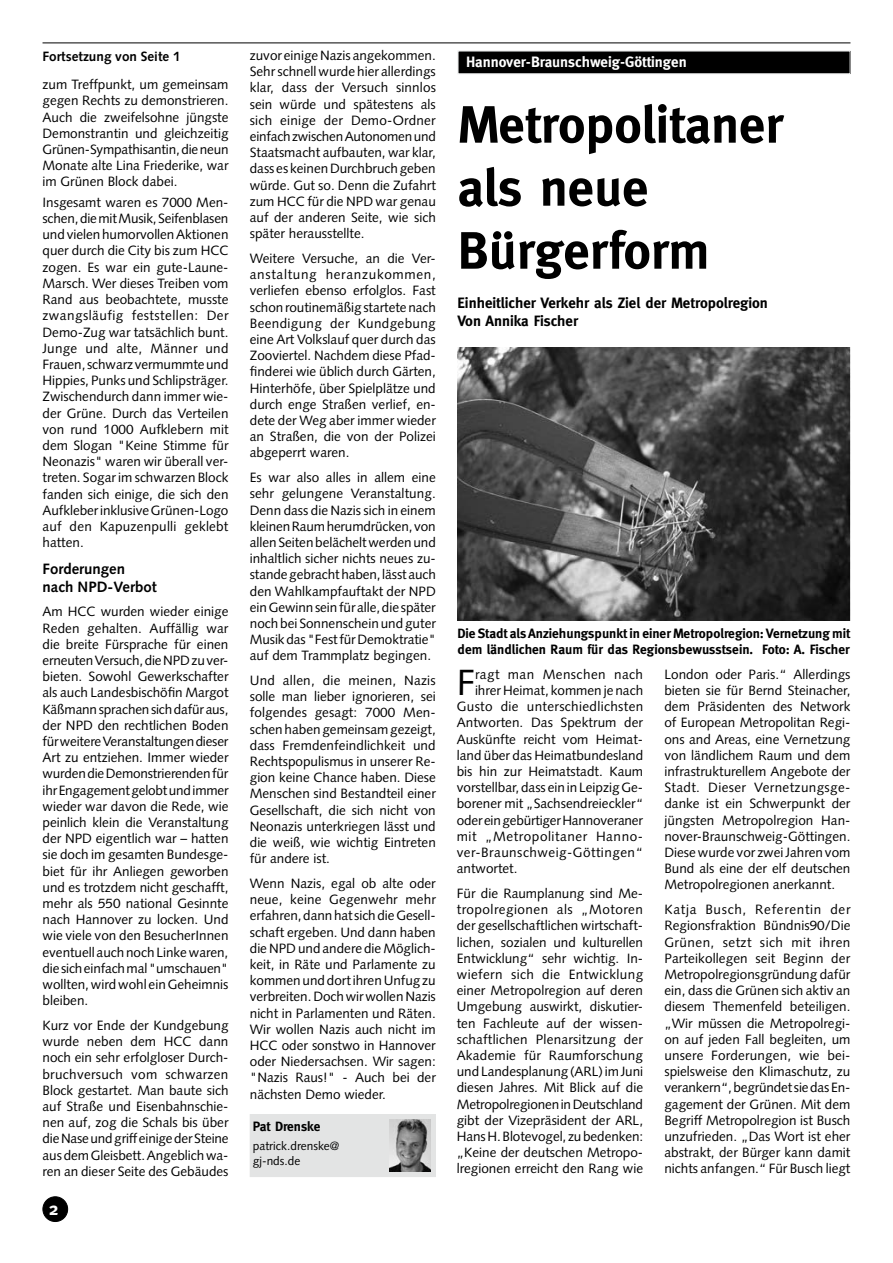
<style>
.page{position:relative;width:893px;height:1263px;background:#fff}
.page>*{position:absolute;margin:0;border:0;box-sizing:border-box;transform-origin:0 0}
.t1{font:700 52.5px/63px "Meta";color:#000}
.t2{font:36.45px "Syntax";color:#000}
.t3{font:700 15px/18px "Meta";color:#000}
.t4{font:700 15px "Meta";color:#fff}
.t5{font:700 15px/18px "Syntax";color:#000}
.t6{font:13.5px/16.2px "Syntax";color:#000;text-align:justify}
.t7{font:700 13.5px/16.2px "Meta";color:#000}
.t8{font:13.5px "Syntax";letter-spacing:.025em;color:#000}
.t9{font:13.5px "Syntax";letter-spacing:.035em;color:#000}
.t10{font:13.5px "Syntax";letter-spacing:.04em;color:#000}
.t11{font:700 13.5px "Syntax";color:#000}
.t12{font:13.5px "Syntax";letter-spacing:.03em;color:#000}
.t13{font:12px/14.4px "Syntax";color:#000}
</style>
<div class="page">
<hr style="left:43px;top:43px;width:807px;height:1px;background:#000">
<div style="left:43px;top:1197px;width:25px;height:24px;background:#000;border-radius:50%"></div>
<div style="left:43px;top:1196px;width:25px;height:26px;border:1px solid #000;border-radius:50%"></div>
<div style="left:250px;top:1114px;width:185px;height:62px;background:#e3e4e4"></div>
<div style="left:250px;top:1114px;width:186px;height:63px;border:1px solid #e3e4e4"></div>
<div style="left:458px;top:51px;width:392px;height:23px;background:#000"></div>
<div style="left:458px;top:51px;width:392px;height:23px;border:1px solid #e3e4e4"></div>
<img style="left:457px;top:347px;width:393px;height:274px">
<img style="left:389px;top:1119px;width:42px;height:53px">
<p class="t11" style="left:43px;top:49px;width:140px">Fortsetzung von Seite 1</p>
<p class="t6" style="left:43px;top:76px;width:188px">zum Treffpunkt, um gemeinsam gegen Rechts zu demonstrieren.<br>Auch die zweifelsohne jüngste Demonstrantin und gleichzeitig Grünen-Sympathisantin, die neun Monate alte Lina Friederike, war im Grünen Block dabei.</p>
<p class="t6" style="left:43px;top:194px;width:188px">Insgesamt waren es 7000 Men&shy;schen, die mit Musik, Seifenblasen und vielen humorvollen Aktionen quer durch die City bis zum HCC zogen. Es war ein gute-Laune-Marsch. Wer dieses Treiben vom Rand aus beobachtete, musste zwangsläufig feststellen: Der Demo-Zug war tatsächlich bunt.<br>Junge und alte, Männer und Frauen, schwarz vermummte und Hippies, Punks und Schlipsträger.<br>Zwischendurch dann immer wie&shy;der Grüne. Durch das Verteilen von rund 1000 Aufklebern mit dem Slogan "Keine Stimme für Neonazis" waren wir überall ver&shy;treten. Sogar im schwarzen Block fanden sich einige, die sich den Aufkleber inklusive Grünen-Logo auf den Kapuzenpulli geklebt hatten.</p>
<p class="t5" style="left:43px;top:559px;width:116px">Forderungen nach NPD-Verbot</p>
<p class="t6" style="left:43px;top:604px;width:188px">Am HCC wurden wieder einige Reden gehalten. Auffällig war die breite Fürsprache für einen erneuten Versuch, die NPD zu ver&shy;bieten. Sowohl Gewerkschafter als auch Landesbischöfin Margot Käßmann sprachen sich dafür aus, der NPD den rechtlichen Boden für weitere Veranstaltungen dieser Art zu entziehen. Immer wieder wurden die Demonstrierenden für ihr Engagement gelobt und immer wieder war davon die Rede, wie peinlich klein die Veranstaltung der NPD eigentlich war – hatten sie doch im gesamten Bundesge&shy;biet für ihr Anliegen geworben und es trotzdem nicht geschafft, mehr als 550 national Gesinnte nach Hannover zu locken. Und wie viele von den BesucherInnen eventuell auch noch Linke waren, die sich einfach mal "umschauen" wollten, wird wohl ein Geheimnis bleiben.</p>
<p class="t6" style="left:43px;top:1017px;width:188px">Kurz vor Ende der Kundgebung wurde neben dem HCC dann noch ein sehr erfolgloser Durch&shy;bruchversuch vom schwarzen Block gestartet. Man baute sich auf Straße und Eisenbahnschie&shy;nen auf, zog die Schals bis über die Nase und griff einige der Steine aus dem Gleisbett. Angeblich wa&shy;ren an dieser Seite des Gebäudes</p>
<p class="t6" style="left:250px;top:47px;width:188px">zuvor einige Nazis angekommen.<br>Sehr schnell wurde hier allerdings klar, dass der Versuch sinnlos sein würde und spätestens als sich einige der Demo-Ordner einfach zwischen Autonomen und Staatsmacht aufbauten, war klar, dass es keinen Durchbruch geben würde. Gut so. Denn die Zufahrt zum HCC für die NPD war genau auf der anderen Seite, wie sich später herausstellte.</p>
<p class="t6" style="left:250px;top:250px;width:188px">Weitere Versuche, an die Ver&shy;anstaltung heranzukommen, verliefen ebenso erfolglos. Fast schon routinemäßig startete nach Beendigung der Kundgebung eine Art Volkslauf quer durch das Zooviertel. Nachdem diese Pfad&shy;finderei wie üblich durch Gärten, Hinterhöfe, über Spielplätze und durch enge Straßen verlief, en&shy;dete der Weg aber immer wieder an Straßen, die von der Polizei abgeperrt waren.</p>
<p class="t6" style="left:250px;top:469px;width:188px">Es war also alles in allem eine sehr gelungene Veranstaltung.<br>Denn dass die Nazis sich in einem kleinen Raum herumdrücken, von allen Seiten belächelt werden und inhaltlich sicher nichts neues zu&shy;stande gebracht haben, lässt auch den Wahlkampfauftakt der NPD ein Gewinn sein für alle, die später noch bei Sonnenschein und guter Musik das "Fest für Demoktratie" auf dem Trammplatz begingen.</p>
<p class="t6" style="left:250px;top:672px;width:188px">Und allen, die meinen, Nazis solle man lieber ignorieren, sei folgendes gesagt: 7000 Men&shy;schen haben gemeinsam gezeigt, dass Fremdenfeindlichkeit und Rechtspopulismus in unserer Re&shy;gion keine Chance haben. Diese Menschen sind Bestandteil einer Gesellschaft, die sich nicht von Neonazis unterkriegen lässt und die weiß, wie wichtig Eintreten für andere ist.</p>
<p class="t6" style="left:250px;top:875px;width:188px">Wenn Nazis, egal ob alte oder neue, keine Gegenwehr mehr erfahren, dann hat sich die Gesell&shy;schaft ergeben. Und dann haben die NPD und andere die Möglich&shy;keit, in Räte und Parlamente zu kommen und dort ihren Unfug zu verbreiten. Doch wir wollen Nazis nicht in Parlamenten und Räten.<br>Wir wollen Nazis auch nicht im HCC oder sonstwo in Hannover oder Niedersachsen. Wir sagen: "Nazis Raus!" - Auch bei der nächsten Demo wieder.</p>
<p class="t7" style="left:253px;top:1118px;width:69px">Pat Drenske</p>
<p class="t13" style="left:253px;top:1139px;width:88px">patrick.drenske@ gj-nds.de</p>
<p class="t4" style="left:466px;top:53px;width:222px">Hannover-Braunschweig-Göttingen</p>
<h1 class="t1" style="left:458px;top:93px;width:327px">Metropolitaner als neue<br>Bürgerform</h1>
<p class="t3" style="left:458px;top:294px;width:312px">Einheitlicher Verkehr als Ziel der Metropolregion<br>Von Annika Fischer</p>
<p class="t7" style="left:458px;top:625px;width:394px">Die Stadt als Anziehungspunkt in einer Metropolregion: Vernetzung mit dem ländlichen Raum für das Regionsbewusstsein. Foto: A. Fischer</p>
<h2 class="t2" style="left:457px;top:661px;width:20px">F</h2>
<p class="t12" style="left:475px;top:666px;width:170px">ragt man Menschen nach</p>
<p class="t6" style="left:475px;top:682px;width:170px">ihrer Heimat, kommen je nach</p>
<p class="t8" style="left:457px;top:698px;width:188px">Gusto die unterschiedlichsten</p>
<p class="t6" style="left:457px;top:715px;width:188px">Antworten. Das Spektrum der</p>
<p class="t6" style="left:457px;top:731px;width:188px">Auskünfte reicht vom Heimat-</p>
<p class="t6" style="left:457px;top:747px;width:188px">land über das Heimatbundesland</p>
<p class="t6" style="left:457px;top:763px;width:188px">bis hin zur Heimatstadt. Kaum</p>
<p class="t6" style="left:457px;top:779px;width:188px">vorstellbar, dass ein in Leipzig Ge-</p>
<p class="t6" style="left:457px;top:796px;width:188px">borener mit „Sachsendreieckler“</p>
<p class="t6" style="left:457px;top:812px;width:188px">oder ein gebürtiger Hannoveraner</p>
<p class="t10" style="left:457px;top:828px;width:188px">mit „Metropolitaner Hanno-</p>
<p class="t9" style="left:457px;top:844px;width:188px">ver-Braunschweig-Göttingen“</p>
<p class="t6" style="left:457px;top:860px;width:62px">antwortet.</p>
<p class="t6" style="left:457px;top:885px;width:188px">Für die Raumplanung sind Me&shy;tropolregionen als „Motoren der gesellschaftlichen wirtschaft&shy;lichen, sozialen und kulturellen Entwicklung“ sehr wichtig. In&shy;wiefern sich die Entwicklung einer Metropolregion auf deren Umgebung auswirkt, diskutier&shy;ten Fachleute auf der wissen&shy;schaftlichen Plenarsitzung der Akademie für Raumforschung und Landesplanung (ARL) im Juni diesen Jahres. Mit Blick auf die Metropolregionen in Deutschland gibt der Vizepräsident der ARL, Hans H. Blotevogel, zu bedenken: „Keine der deutschen Metropo&shy;lregionen erreicht den Rang wie</p>
<p class="t6" style="left:664px;top:666px;width:188px">London oder Paris.“ Allerdings bieten sie für Bernd Steinacher, dem Präsidenten des Network of European Metropolitan Regi&shy;ons and Areas, eine Vernetzung von ländlichem Raum und dem infrastrukturellem Angebote der Stadt. Dieser Vernetzungsge&shy;danke ist ein Schwerpunkt der jüngsten Metropolregion Han&shy;nover-Braunschweig-Göttingen.<br>Diese wurde vor zwei Jahren vom Bund als eine der elf deutschen Metropolregionen anerkannt.</p>
<p class="t6" style="left:664px;top:901px;width:188px">Katja Busch, Referentin der Regionsfraktion Bündnis90/Die Grünen, setzt sich mit ihren Parteikollegen seit Beginn der Metropolregionsgründung dafür ein, dass die Grünen sich aktiv an diesem Themenfeld beteiligen. „Wir müssen die Metropolregi&shy;on auf jeden Fall begleiten, um unsere Forderungen, wie bei&shy;spielsweise den Klimaschutz, zu verankern“, begründet sie das En&shy;gagement der Grünen. Mit dem Begriff Metropolregion ist Busch unzufrieden. „Das Wort ist eher abstrakt, der Bürger kann damit nichts anfangen.“ Für Busch liegt</p>
</div>
